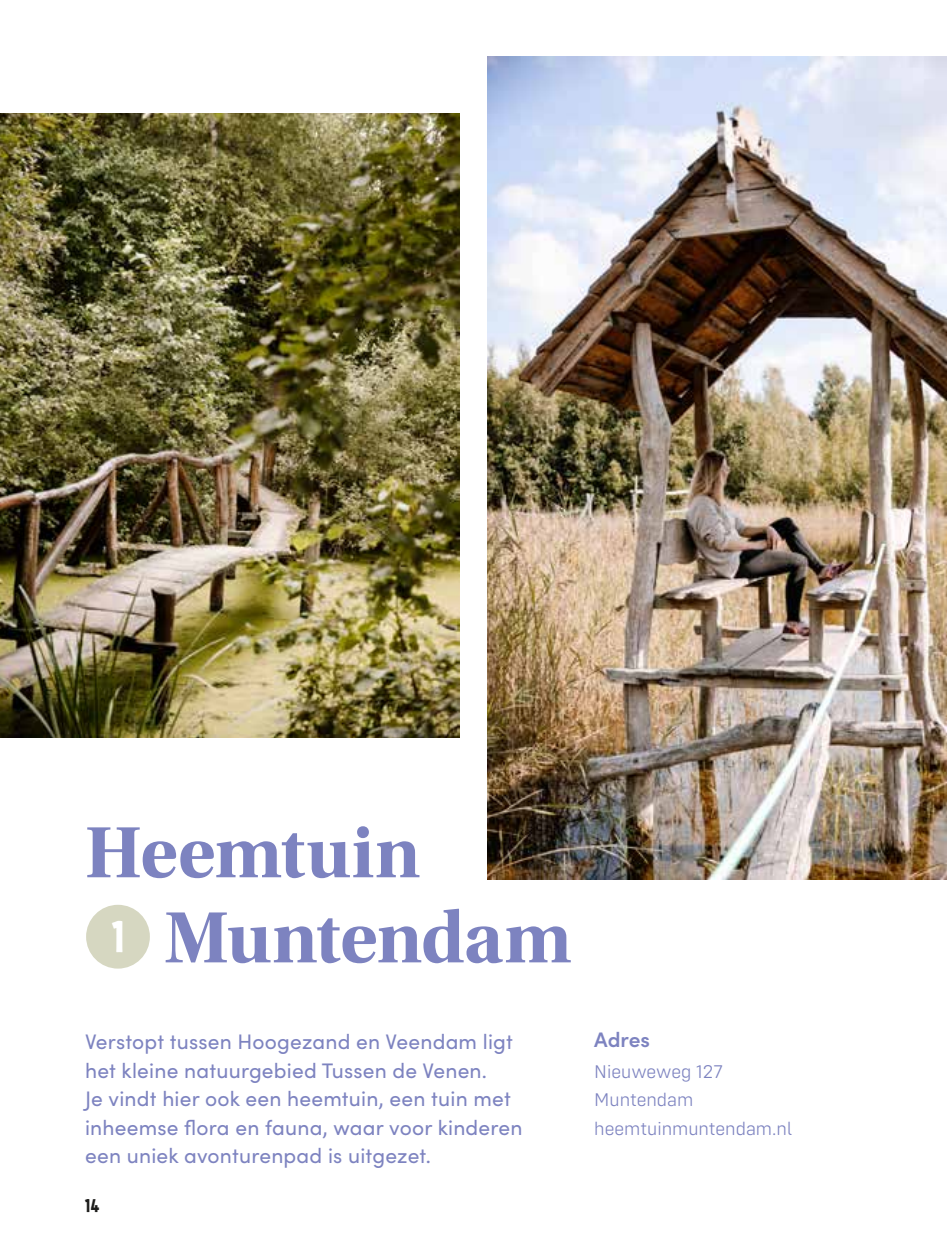
<style>
.page{position:relative;width:947px;height:1248px;background:#fff}
.page>*{position:absolute;margin:0;border:0;box-sizing:border-box;transform-origin:0 0}
.t1{font:76px/85px "Utopia Std Bold Subh";letter-spacing:-.01em;color:#7d83c0}
.t2{font:21px/28.4px "Sofia Pro";letter-spacing:.01em;color:#7d83c0}
.t3{font:600 21px "Sofia Pro";color:#7d83c0}
.t4{font:20px "Elixir Sans";color:#1d1d1b}
.t5{font:300 19px/28.4px "Config Rounded";color:#7d83c0}
.s1{font-family:"Elixir Sans";font-size:48px;color:#fff}
</style>
<div class="page">
<img style="left:0;top:113px;width:459px;height:624px">
<img style="left:488px;top:57px;width:459px;height:822px">
<div style="left:86px;top:904px;width:64px;height:64px;background:#d6d7c1;border-radius:50%"></div>
<h1 class="t1" style="left:112px;top:810px;width:461px;text-indent:-27px">Heemtuin<br><span class="s1">1</span> Muntendam</h1>
<p class="t2" style="left:85px;top:1026px;width:439px">Verstopt tussen Hoogezand en Veendam ligt het kleine natuurgebied Tussen de Venen.<br>Je vindt hier ook een heemtuin, een tuin met inheemse flora en fauna, waar voor kinderen een uniek avonturenpad is uitgezet.</p>
<p class="t4" style="left:85px;top:1192px;width:16px">14</p>
<p class="t3" style="left:594px;top:1024px;width:57px">Adres</p>
<p class="t5" style="left:594px;top:1057px;width:199px">Nieuweweg 127<br>Muntendam heemtuinmuntendam.nl</p>
</div>
